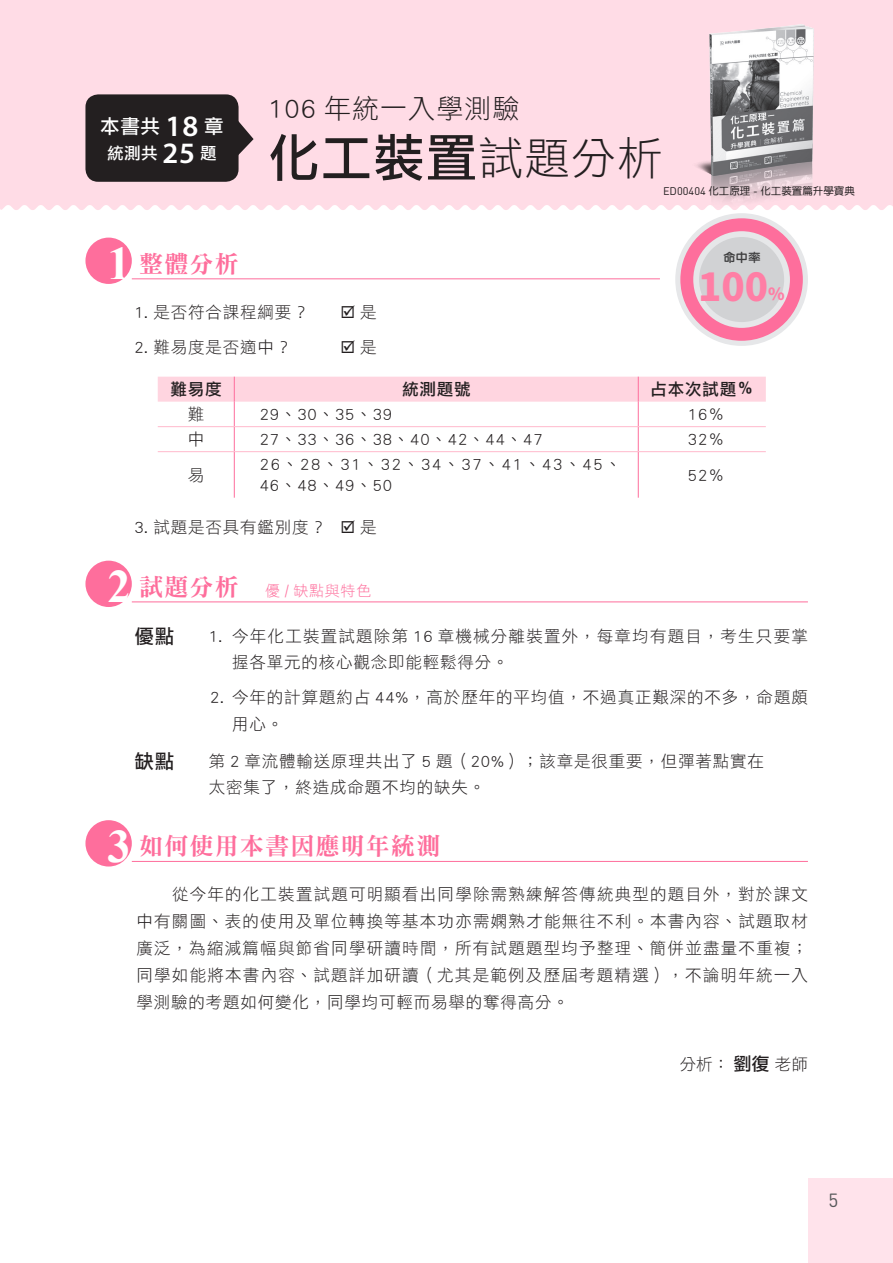
<style>
.page{position:relative;width:893px;height:1263px;background:#fff}
.page>*{position:absolute;margin:0;border:0;box-sizing:border-box;transform-origin:0 0}
.標頭{font:51px "DF Li Hei Md WIN BF";color:#231f20}
.t1{font:900 38.4px "Noto Sans Hant";color:#ff7ea5}
._102年{font:27px "DF Li Hei Std W3";letter-spacing:.04em;color:#231f20}
.t2{font:24px "DFN Ming XB HKP BF";letter-spacing:.05em;color:#fe6e9c}
.t3{font:19.5px "DF Li Hei Md WIN BF";color:#fff}
.優缺點文{font:19.5px "DF Li Hei Md WIN BF";color:#231f20}
.t4{font:18.9px "Din Round";color:#57585a}
.t5{font:900 16.8px "Noto Sans Hant";color:#ff7ea5}
.優缺點文-2{font:16.5px/27px "DF Li Hei Std W3";letter-spacing:.05em;color:#231f20}
.優缺點文-3{font:16.5px/25.5px "DF Li Hei Std W3";letter-spacing:.075em;color:#231f20}
.內文1{font:16.5px "DF Li Hei Std W3";letter-spacing:.05em;color:#231f20}
.表左{font:16.5px/21px "DF Li Hei Std W3";letter-spacing:.105em;color:#231f20}
.表左-2{font:16.5px "DF Li Hei Std W3";letter-spacing:.05em;color:#231f20}
.表頭{font:16.5px "DF Li Hei Md WIN BF";letter-spacing:.05em;color:#231f20}
.表中{font:16.5px "DF Li Hei Std W3";color:#231f20}
.作者{font:16.5px "DF Li Hei Std W3";color:#231f20}
.t6{font:16.5px "DF Li Hei Md WIN BF";color:#fff}
.t7{font:15px "DF Li Hei Std W3";letter-spacing:.05em;color:#fe6e9c}
.t8{font:12px "DF Li Yuan Bd WIN BF";color:#3e3e3f}
.段落樣式1{font:10.5px "DF Yuan Md HKP BF";color:#231f20}
.s1{font-family:"Myriad Pro";font-weight:600;font-size:29.7px}
.s2{font-family:"DF Li Hei Std W3";font-size:45px}
.s3{font-family:"Din Round";font-size:10.95px}
.s4{font-family:"Times New Roman";font-weight:700;font-size:46.5px;color:#fff}
.s5{font-family:"DFN Ming XB HKP BF";font-size:24px}
.s6{font-family:"DF Li Hei Md WIN BF";font-size:18px}
</style>
<div class="page">
<div style="left:0;top:0;width:893px;height:210px;background:#ffdce6"></div>
<div style="left:808px;top:1178px;width:85px;height:85px;background:#ffe3eb"></div>
<div style="left:85px;top:238px;width:47px;height:46px;background:#fe6e9c;border-radius:50%"></div>
<hr style="left:132px;top:278px;width:528px;height:1px;background:#fe6e9c">
<svg style="left:158px;top:377px;width:608px;height:74px"></svg>
<hr style="left:638px;top:426px;width:128px;height:1px;background:#ffb9cc">
<hr style="left:158px;top:451px;width:76px;height:1px;background:#ffb9cc">
<hr style="left:234px;top:452px;width:1px;height:46px;background:#fe6e9c">
<hr style="left:234px;top:451px;width:404px;height:1px;background:#ffb9cc">
<hr style="left:638px;top:452px;width:1px;height:46px;background:#fe6e9c">
<hr style="left:638px;top:451px;width:128px;height:1px;background:#ffb9cc">
<div style="left:85px;top:561px;width:47px;height:46px;background:#fe6e9c;border-radius:50%"></div>
<hr style="left:132px;top:601px;width:676px;height:1px;background:#fe6e9c">
<div style="left:85px;top:820px;width:47px;height:46px;background:#fe6e9c;border-radius:50%"></div>
<hr style="left:132px;top:861px;width:676px;height:1px;background:#fe6e9c">
<div style="left:85px;top:94px;width:154px;height:88px;background:#231f20;border-radius:13px"></div>
<svg style="left:238px;top:120px;width:16px;height:36px"></svg>
<img style="left:683px;top:10px;width:154px;height:200px">
<div style="left:675px;top:213px;width:133px;height:133px;background:#e6e7e9;border-radius:50%"></div>
<svg style="left:680px;top:218px;width:123px;height:123px"></svg>
<div style="left:699px;top:237px;width:85px;height:85px;background:#d1d2d4;border-radius:50%"></div>
<p class="t3" style="left:100px;top:116px;width:125px">本書共 <span class="s1">18</span> 章</p>
<p class="t6" style="left:107px;top:145px;width:111px">統測共 <span class="s1">25</span> 題</p>
<p class="_102年" style="left:268px;top:93px;width:253px">106 年統一入學測驗</p>
<p class="標頭" style="left:268px;top:132px;width:396px">化工裝置<span class="s2">試題分析</span></p>
<p class="段落樣式1" style="left:663px;top:185px;width:193px"><span class="s3">ED00404</span> 化工原理 <span class="s3">-</span> 化工裝置篇升學寶典</p>
<p class="t2" style="left:108px;top:252px;width:133px"><span class="s4">1</span> 整體分析</p>
<p class="內文1" style="left:134px;top:303px;width:176px">1. 是否符合課程綱要？</p>
<p class="內文1" style="left:341px;top:303px;width:38px">☑ 是</p>
<p class="內文1" style="left:134px;top:338px;width:158px">2. 難易度是否適中？</p>
<p class="內文1" style="left:341px;top:338px;width:38px">☑ 是</p>
<p class="表頭" style="left:170px;top:381px;width:53px">難易度</p>
<p class="表頭" style="left:402px;top:381px;width:70px">統測題號</p>
<p class="表頭" style="left:650px;top:381px;width:105px">占本次試題％</p>
<p class="表中" style="left:188px;top:405px;width:18px">難</p>
<p class="表左-2" style="left:260px;top:405px;width:134px">29、30、35、39</p>
<p class="表中" style="left:688px;top:405px;width:38px">16％</p>
<p class="表中" style="left:188px;top:430px;width:18px">中</p>
<p class="表左-2" style="left:260px;top:430px;width:284px">27、33、36、38、40、42、44、47</p>
<p class="表中" style="left:688px;top:430px;width:38px">32％</p>
<p class="表中" style="left:188px;top:466px;width:18px">易</p>
<p class="表左" style="left:260px;top:453px;width:363px">26、28、31、32、34、37、41、43、45、<br>46、48、49、50</p>
<p class="表中" style="left:688px;top:466px;width:38px">52％</p>
<p class="內文1" style="left:134px;top:518px;width:244px">3. 試題是否具有鑑別度？ ☑ 是</p>
<p class="t7" style="left:108px;top:582px;width:265px"><span class="s4">2</span> <span class="s5">試題分析　</span>優 / 缺點與特色</p>
<p class="優缺點文" style="left:134px;top:626px;width:41px">優點</p>
<p class="優缺點文-3" style="left:232px;top:623px;width:577px;text-indent:-23px">1. 今年化工裝置試題除第 16 章機械分離裝置外，每章均有題目，考生只要掌握各單元的核心觀念即能輕鬆得分。</p>
<p class="優缺點文-2" style="left:232px;top:683px;width:577px;text-indent:-22px">2. 今年的計算題約占 44%，高於歷年的平均值，不過真正艱深的不多，命題頗用心。</p>
<p class="優缺點文" style="left:134px;top:751px;width:41px">缺點</p>
<p class="優缺點文-2" style="left:209px;top:747px;width:557px">第 2 章流體輸送原理共出了 5 題（20%）；該章是很重要，但彈著點實在</p>
<p class="優缺點文-2" style="left:209px;top:773px;width:278px">太密集了，終造成命題不均的缺失。</p>
<p class="t2" style="left:108px;top:834px;width:334px"><span class="s4">3</span> 如何使用本書因應明年統測</p>
<p class="優缺點文-2" style="left:136px;top:880px;width:673px;text-align:justify;text-indent:18px">　從今年的化工裝置試題可明顯看出同學除需熟練解答傳統典型的題目外，對於課文中有關圖、表的使用及單位轉換等基本功亦需嫻熟才能無往不利。本書內容、試題取材廣泛，為縮減篇幅與節省同學研讀時間，所有試題題型均予整理、簡併並盡量不重複；同學如能將本書內容、試題詳加研讀（尤其是範例及歷屆考題精選），不論明年統一入學測驗的考題如何變化，同學均可輕而易舉的奪得高分。</p>
<p class="t8" style="left:723px;top:251px;width:39px">命中率</p>
<p class="t1" style="left:698px;top:265px;width:72px">100</p>
<p class="t5" style="left:768px;top:284px;width:18px">%</p>
<p class="作者" style="left:680px;top:1055px;width:130px">分析：<span class="s6">劉復</span>老師</p>
<p class="t4" style="left:828px;top:1185px;width:11px">5</p>
</div>
